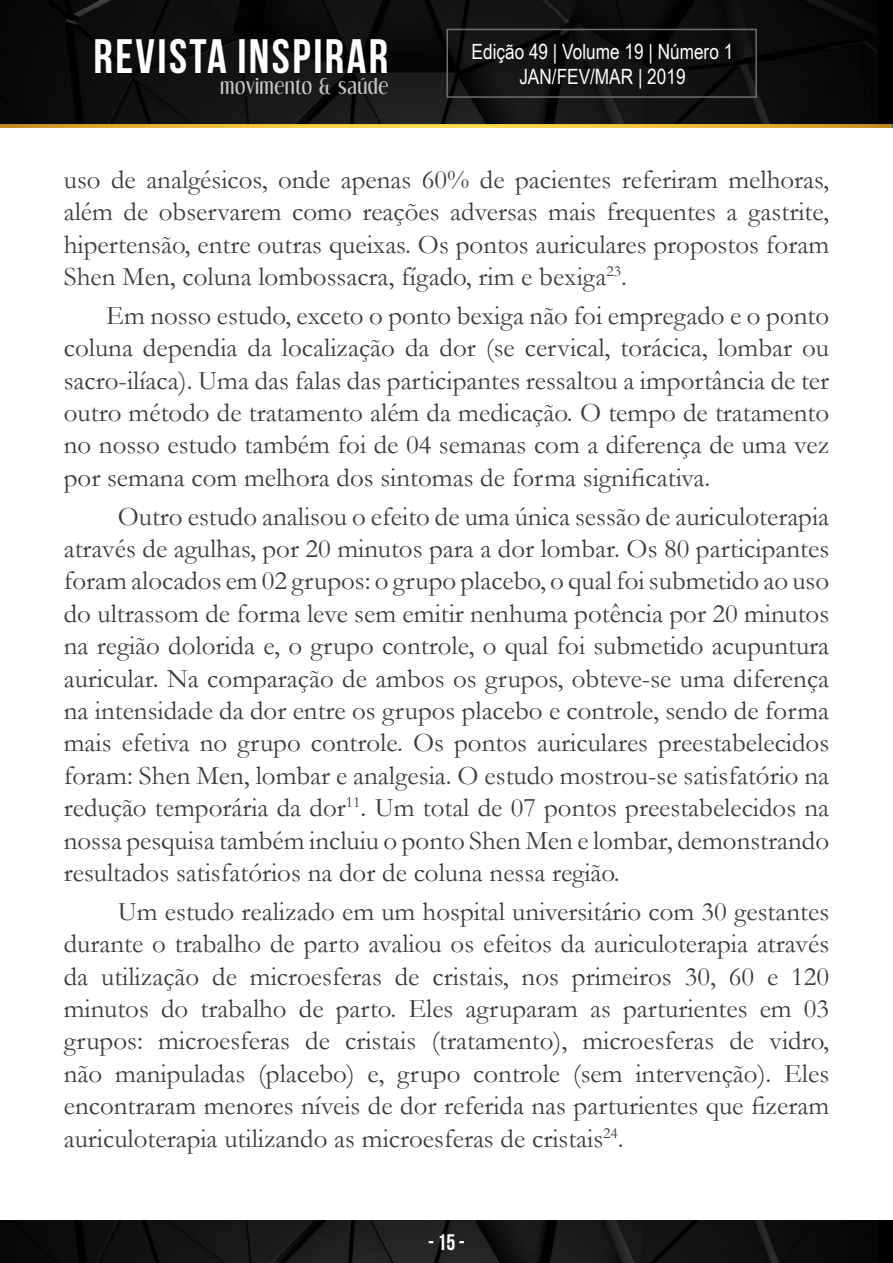
<style>
.page{position:relative;width:893px;height:1263px;background:#fff}
.page>*{position:absolute;margin:0;border:0;box-sizing:border-box;transform-origin:0 0}
.t1{font:700 48.3px "Bebas Neue";letter-spacing:.05em;color:#fff}
.t2{font:27px/32.4px "Garamond";color:#3c3c3b;text-align:justify}
.t3{font:700 22.5px "Bebas Neue";color:#fff}
.t4{font:21px/25.2px "Arial Narrow";color:#fff;text-align:center}
.t5{font:18.9px "Dream Orphans";letter-spacing:.05em;color:#c6c6c6}
</style>
<div class="page">
<img style="left:0;top:124px;width:891px;height:4px">
<img style="left:0;top:0;width:878px;height:124px">
<div style="left:446px;top:29px;width:311px;height:69px;border:2px solid #706f6f"></div>
<img style="left:0;top:1220px;width:878px;height:43px">
<h1 class="t1" style="left:94px;top:29px;width:296px">REVISTA INSPIRAR</h1>
<p class="t5" style="left:220px;top:75px;width:169px">movimento &amp; saúde</p>
<p class="t4" style="left:472px;top:38px;width:263px">Edição 49 | Volume 19 | Número 1<br>JAN/FEV/MAR | 2019</p>
<p class="t2" style="left:64px;top:162px;width:767px">uso de analgésicos, onde apenas 60% de pacientes referiram melhoras, além de observarem como reações adversas mais frequentes a gastrite, hipertensão, entre outras queixas. Os pontos auriculares propostos foram Shen Men, coluna lombossacra, fígado, rim e bexiga<sup>23</sup>.</p>
<p class="t2" style="left:64px;top:298px;width:767px;text-indent:43px">Em nosso estudo, exceto o ponto bexiga não foi empregado e o ponto coluna dependia da localização da dor (se cervical, torácica, lombar ou sacro-ilíaca). Uma das falas das participantes ressaltou a importância de ter outro método de tratamento além da medicação. O tempo de tratamento no nosso estudo também foi de 04 semanas com a diferença de uma vez por semana com melhora dos sintomas de forma significativa.</p>
<p class="t2" style="left:64px;top:499px;width:767px;text-indent:54px">Outro estudo analisou o efeito de uma única sessão de auriculoterapia através de agulhas, por 20 minutos para a dor lombar. Os 80 participantes foram alocados em 02 grupos: o grupo placebo, o qual foi submetido ao uso do ultrassom de forma leve sem emitir nenhuma potência por 20 minutos na região dolorida e, o grupo controle, o qual foi submetido acupuntura auricular. Na comparação de ambos os grupos, obteve-se uma diferença na intensidade da dor entre os grupos placebo e controle, sendo de forma mais efetiva no grupo controle. Os pontos auriculares preestabelecidos foram: Shen Men, lombar e analgesia. O estudo mostrou-se satisfatório na redução temporária da dor<sup>11</sup>. Um total de 07 pontos preestabelecidos na nossa pesquisa também incluiu o ponto Shen Men e lombar, demonstrando resultados satisfatórios na dor de coluna nessa região.</p>
<p class="t2" style="left:64px;top:894px;width:767px;text-indent:54px">Um estudo realizado em um hospital universitário com 30 gestantes durante o trabalho de parto avaliou os efeitos da auriculoterapia através da utilização de microesferas de cristais, nos primeiros 30, 60 e 120 minutos do trabalho de parto. Eles agruparam as parturientes em 03 grupos: microesferas de cristais (tratamento), microesferas de vidro, não manipuladas (placebo) e, grupo controle (sem intervenção). Eles encontraram menores níveis de dor referida nas parturientes que fizeram auriculoterapia utilizando as microesferas de cristais<sup>24</sup>.</p>
<p class="t3" style="left:428px;top:1230px;width:38px">- 15 -</p>
</div>
